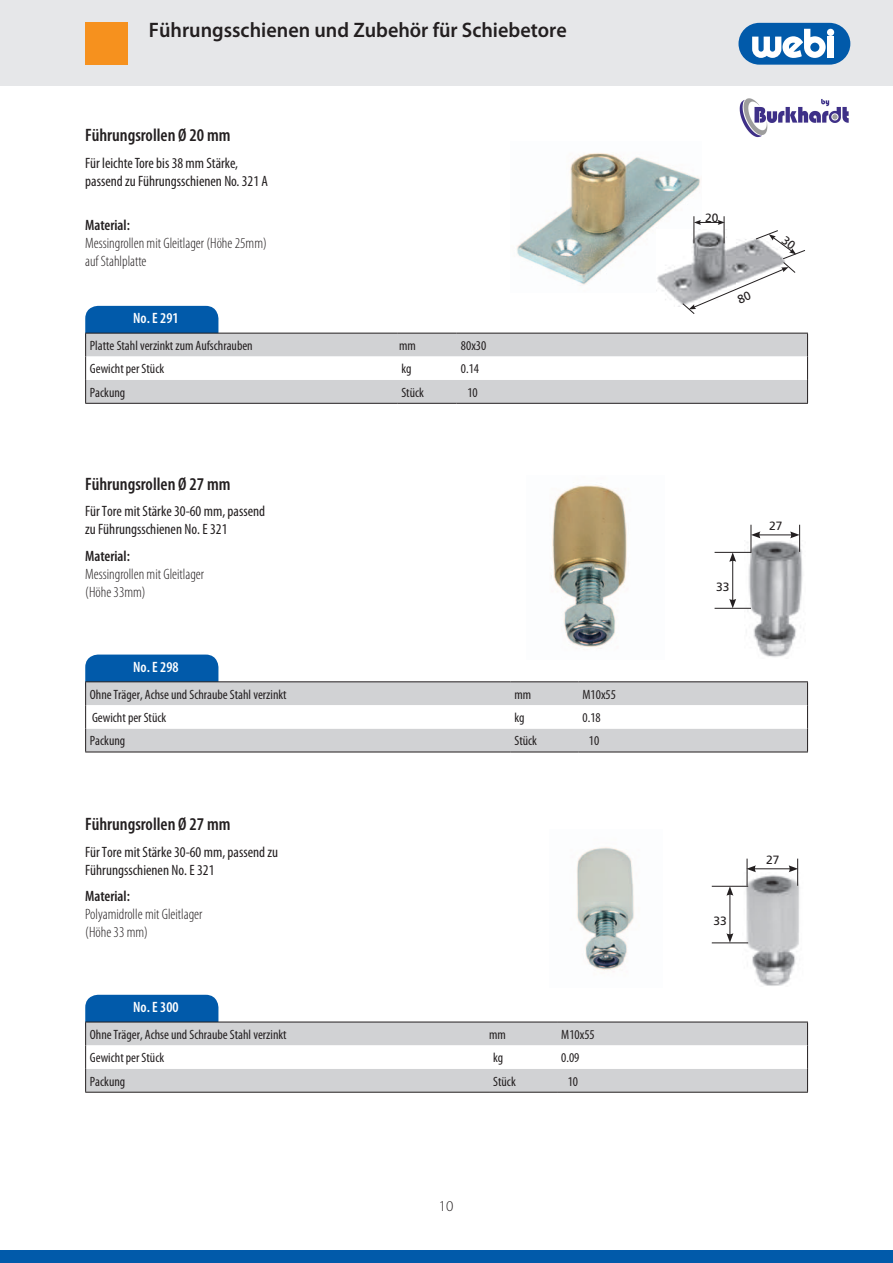
<style>
.page{position:relative;width:893px;height:1263px;background:#fff}
.page>*{position:absolute;margin:0;border:0;box-sizing:border-box;transform-origin:0 0}
.t1{font:600 21px "Myriad Pro";color:#231f20;scale:.96 1}
.t2{font:600 condensed 18px "Myriad Pro";color:#231f20}
.t3{font:condensed 15px/18px "Myriad Pro";color:#231f20}
.t4{font:300 condensed 15px/18px "Myriad Pro";color:#231f20}
.t5{font:600 condensed 15px "Myriad Pro";color:#231f20}
.t6{font:600 condensed 15px "Myriad Pro";color:#fff}
.t7{font:300 15px "Myriad Pro";color:#231f20}
.t8{font:condensed 13.5px/23.4px "Myriad Pro";color:#231f20}
.t9{font:12px "Frutiger";color:#231f20}
</style>
<div class="page">
<div style="left:0;top:0;width:893px;height:86px;background:#e6e7e9"></div>
<div style="left:738px;top:23px;width:112px;height:42px;background:#015aaa;border-radius:21px"></div>
<div style="left:827px;top:29px;width:7px;height:7px;background:#fff;border-radius:50%"></div>
<div style="left:827px;top:37px;width:7px;height:21px;background:#fff"></div>
<svg style="left:752px;top:29px;width:74px;height:29px"></svg>
<div style="left:85px;top:22px;width:43px;height:43px;background:#f6911e"></div>
<div style="left:0;top:1250px;width:893px;height:13px;background:#015aaa"></div>
<div style="left:85px;top:306px;width:133px;height:43px;background:#015aaa;border-radius:13px"></div>
<div style="left:85px;top:654px;width:133px;height:43px;background:#015aaa;border-radius:13px"></div>
<svg style="left:85px;top:333px;width:723px;height:70px"></svg>
<hr style="left:85px;top:403px;width:312px;height:1px;background:#231f20">
<hr style="left:397px;top:403px;width:60px;height:1px;background:#231f20">
<hr style="left:457px;top:403px;width:351px;height:1px;background:#231f20">
<hr style="left:85px;top:681px;width:425px;height:1px;background:#231f20">
<hr style="left:510px;top:681px;width:68px;height:1px;background:#231f20">
<hr style="left:578px;top:681px;width:230px;height:1px;background:#231f20">
<svg style="left:85px;top:682px;width:723px;height:70px"></svg>
<hr style="left:85px;top:752px;width:425px;height:1px;background:#231f20">
<hr style="left:510px;top:752px;width:68px;height:1px;background:#231f20">
<hr style="left:578px;top:752px;width:230px;height:1px;background:#231f20">
<img style="left:517px;top:153px;width:183px;height:138px">
<img style="left:551px;top:485px;width:76px;height:164px">
<div style="left:85px;top:995px;width:133px;height:42px;background:#015aaa;border-radius:13px"></div>
<svg style="left:85px;top:1022px;width:723px;height:70px"></svg>
<hr style="left:85px;top:1092px;width:404px;height:1px;background:#231f20">
<hr style="left:489px;top:1092px;width:68px;height:1px;background:#231f20">
<hr style="left:557px;top:1092px;width:251px;height:1px;background:#231f20">
<img style="left:577px;top:847px;width:57px;height:125px">
<img style="left:739px;top:98px;width:110px;height:39px">
<img style="left:657px;top:229px;width:25px;height:77px">
<img style="left:745px;top:540px;width:58px;height:117px">
<hr style="left:715px;top:552px;width:36px;height:1px;background:#231f20">
<hr style="left:715px;top:608px;width:36px;height:1px;background:#231f20">
<hr style="left:732px;top:559px;width:1px;height:42px;background:#231f20">
<svg style="left:729px;top:552px;width:7px;height:10px"></svg>
<svg style="left:729px;top:599px;width:7px;height:9px"></svg>
<hr style="left:758px;top:534px;width:34px;height:1px;background:#231f20">
<svg style="left:751px;top:525px;width:9px;height:28px"></svg>
<svg style="left:790px;top:525px;width:10px;height:27px"></svg>
<img style="left:742px;top:872px;width:58px;height:114px">
<hr style="left:712px;top:886px;width:36px;height:1px;background:#231f20">
<hr style="left:712px;top:942px;width:36px;height:1px;background:#231f20">
<hr style="left:729px;top:893px;width:1px;height:43px;background:#231f20">
<svg style="left:726px;top:886px;width:7px;height:10px"></svg>
<svg style="left:726px;top:933px;width:7px;height:10px"></svg>
<hr style="left:753px;top:868px;width:38px;height:1px;background:#231f20">
<svg style="left:746px;top:859px;width:10px;height:27px"></svg>
<svg style="left:789px;top:859px;width:9px;height:27px"></svg>
<svg style="left:682px;top:216px;width:123px;height:98px"></svg>
<h1 class="t1" style="left:149px;top:17px;width:437px">Führungsschienen und Zubehör für Schiebetore</h1>
<h2 class="t2" style="left:85px;top:125px;width:147px">Führungsrollen Ø 20 mm</h2>
<p class="t3" style="left:85px;top:153px;width:184px">Für leichte Tore bis 38 mm Stärke, passend zu Führungsschienen No. 321 A</p>
<p class="t5" style="left:85px;top:217px;width:46px">Material:</p>
<p class="t4" style="left:85px;top:234px;width:183px">Messingrollen mit Gleitlager (Höhe 25mm) auf Stahlplatte</p>
<p class="t6" style="left:133px;top:310px;width:47px">No. E 291</p>
<p class="t8" style="left:90px;top:334px;width:164px">Platte Stahl verzinkt zum Aufschrauben</p>
<p class="t8" style="left:399px;top:334px;width:18px">mm</p>
<p class="t8" style="left:461px;top:334px;width:27px">80x30</p>
<p class="t8" style="left:90px;top:357px;width:76px">Gewicht per Stück</p>
<p class="t8" style="left:401px;top:357px;width:11px">kg</p>
<p class="t8" style="left:461px;top:357px;width:20px">0.14</p>
<p class="t8" style="left:90px;top:380px;width:37px">Packung</p>
<p class="t8" style="left:401px;top:380px;width:24px">Stück</p>
<p class="t8" style="left:467px;top:380px;width:12px">10</p>
<h2 class="t2" style="left:85px;top:474px;width:147px">Führungsrollen Ø 27 mm</h2>
<p class="t3" style="left:85px;top:502px;width:182px">Für Tore mit Stärke 30-60 mm, passend zu Führungsschienen No. E 321</p>
<p class="t5" style="left:85px;top:548px;width:46px">Material:</p>
<p class="t4" style="left:85px;top:565px;width:120px">Messingrollen mit Gleitlager (Höhe 33mm)</p>
<p class="t6" style="left:133px;top:659px;width:47px">No. E 298</p>
<p class="t8" style="left:90px;top:682px;width:198px">Ohne Träger, Achse und Schraube Stahl verzinkt<br>Gewicht per Stück<br>Packung</p>
<h2 class="t2" style="left:85px;top:814px;width:147px">Führungsrollen Ø 27 mm</h2>
<p class="t3" style="left:85px;top:842px;width:195px">Für Tore mit Stärke 30-60 mm, passend zu<br>Führungsschienen No. E 321</p>
<p class="t5" style="left:85px;top:888px;width:46px">Material:</p>
<p class="t4" style="left:85px;top:905px;width:119px">Polyamidrolle mit Gleitlager (Höhe 33 mm)</p>
<p class="t8" style="left:514px;top:682px;width:18px">mm</p>
<p class="t8" style="left:583px;top:682px;width:35px">M10x55</p>
<p class="t8" style="left:514px;top:706px;width:11px">kg</p>
<p class="t8" style="left:583px;top:706px;width:20px">0.18</p>
<p class="t8" style="left:514px;top:729px;width:24px">Stück</p>
<p class="t8" style="left:589px;top:729px;width:12px">10</p>
<p class="t6" style="left:133px;top:999px;width:47px">No. E 300</p>
<p class="t8" style="left:90px;top:1022px;width:198px">Ohne Träger, Achse und Schraube Stahl verzinkt</p>
<p class="t8" style="left:489px;top:1022px;width:18px">mm</p>
<p class="t8" style="left:561px;top:1022px;width:35px">M10x55</p>
<p class="t8" style="left:90px;top:1046px;width:76px">Gewicht per Stück</p>
<p class="t8" style="left:493px;top:1046px;width:11px">kg</p>
<p class="t8" style="left:561px;top:1046px;width:20px">0.09</p>
<p class="t8" style="left:90px;top:1069px;width:37px">Packung</p>
<p class="t8" style="left:493px;top:1069px;width:24px">Stück</p>
<p class="t8" style="left:568px;top:1069px;width:12px">10</p>
<p class="t7" style="left:439px;top:1197px;width:16px">10</p>
<p class="t9" style="left:705px;top:211px;width:15px">20</p>
<p class="t9" style="left:716px;top:580px;width:15px">33</p>
<p class="t9" style="left:769px;top:519px;width:15px">27</p>
<p class="t9" style="left:713px;top:914px;width:15px">33</p>
<p class="t9" style="left:766px;top:852px;width:15px">27</p>
</div>
